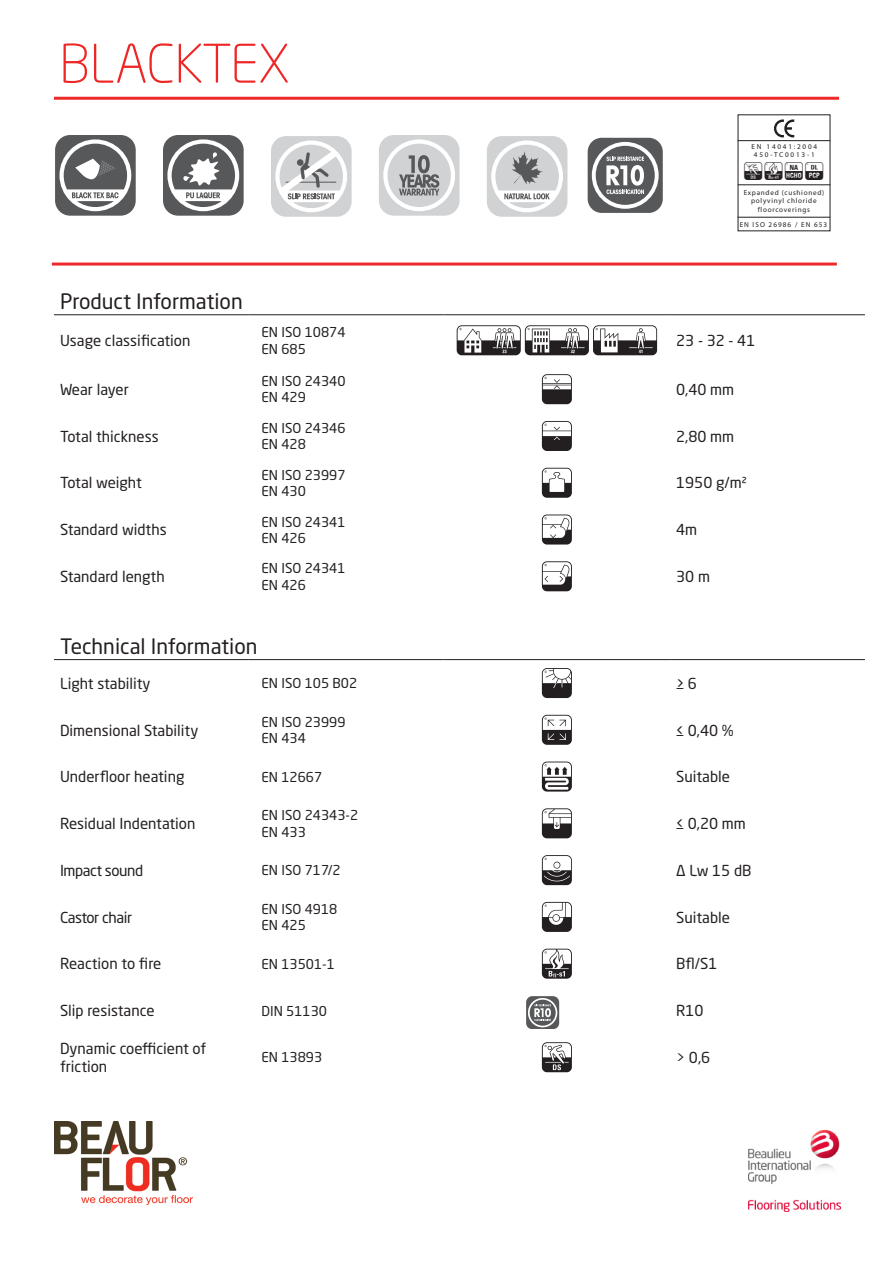
<style>
.page{position:relative;width:893px;height:1263px;background:#fff}
.page>*{position:absolute;margin:0;border:0;box-sizing:border-box;transform-origin:0 0}
.t1{font:300 52.5px "Neo Sans Pro";color:#ee2726}
.t2{font:21px "Neo Sans Pro";color:#231f20}
.t3{font:15px/18px "Neo Sans Pro";color:#231f20}
.t4{font:15px "Neo Sans Pro";letter-spacing:-.03em;color:#231f20}
.t5{font:13.5px "Neo Sans Pro";color:#231f20}
.t6{font:7.2px/8.6px "Myriad Pro";letter-spacing:.1em;color:#231f20;text-align:center}
.t7{font:7.2px/8.6px "Myriad Pro";letter-spacing:.25em;color:#231f20;text-align:center}
.t8{font:7.2px "Myriad Pro";letter-spacing:.15em;color:#231f20}
</style>
<div class="page">
<hr style="left:54px;top:97px;width:785px;height:3px;background:#ee2929">
<img style="left:54px;top:1121px;width:138px;height:84px">
<img style="left:749px;top:1130px;width:91px;height:81px">
<div style="left:271px;top:136px;width:81px;height:81px;background:#d1d2d4;border-radius:15px"></div>
<svg style="left:273px;top:140px;width:74px;height:72px"></svg>
<div style="left:55px;top:135px;width:81px;height:81px;background:#57585a;border-radius:15px"></div>
<svg style="left:59px;top:139px;width:72px;height:72px"></svg>
<div style="left:379px;top:135px;width:80px;height:81px;background:#d1d2d4;border-radius:15px"></div>
<svg style="left:383px;top:139px;width:72px;height:72px"></svg>
<hr style="left:52px;top:263px;width:785px;height:3px;background:#ee2929">
<hr style="left:54px;top:659px;width:195px;height:1px;background:#231f20">
<hr style="left:249px;top:659px;width:195px;height:1px;background:#231f20">
<hr style="left:444px;top:659px;width:226px;height:1px;background:#231f20">
<hr style="left:670px;top:659px;width:195px;height:1px;background:#231f20">
<hr style="left:54px;top:314px;width:195px;height:1px;background:#231f20">
<hr style="left:249px;top:314px;width:195px;height:1px;background:#231f20">
<hr style="left:444px;top:314px;width:226px;height:1px;background:#231f20">
<hr style="left:670px;top:314px;width:195px;height:1px;background:#231f20">
<svg style="left:526px;top:996px;width:33px;height:32px"></svg>
<hr style="left:738px;top:217px;width:92px;height:1px;background:#231f20">
<hr style="left:738px;top:185px;width:92px;height:1px;background:#231f20">
<svg style="left:774px;top:119px;width:20px;height:18px"></svg>
<hr style="left:738px;top:140px;width:92px;height:1px;background:#231f20">
<div style="left:163px;top:135px;width:81px;height:81px;background:#57585a;border-radius:15px"></div>
<svg style="left:167px;top:139px;width:72px;height:72px"></svg>
<div style="left:487px;top:136px;width:80px;height:81px;background:#d1d2d4;border-radius:15px"></div>
<svg style="left:491px;top:140px;width:72px;height:72px"></svg>
<div style="left:588px;top:138px;width:75px;height:75px;background:#57585a;border-radius:14px"></div>
<svg style="left:592px;top:142px;width:67px;height:67px"></svg>
<p class="t1" style="left:59px;top:32px;width:232px">BLACKTEX</p>
<p class="t2" style="left:60px;top:288px;width:184px">Product Information</p>
<p class="t3" style="left:60px;top:331px;width:132px">Usage classification</p>
<p class="t3" style="left:60px;top:380px;width:70px">Wear layer</p>
<p class="t3" style="left:60px;top:427px;width:100px">Total thickness</p>
<p class="t5" style="left:261px;top:324px;width:86px">EN ISO 10874</p>
<p class="t5" style="left:261px;top:340px;width:46px">EN 685</p>
<p class="t5" style="left:261px;top:373px;width:86px">EN ISO 24340</p>
<p class="t5" style="left:261px;top:389px;width:46px">EN 429</p>
<p class="t5" style="left:261px;top:420px;width:86px">EN ISO 24346</p>
<p class="t5" style="left:261px;top:436px;width:46px">EN 428</p>
<p class="t7" style="left:751px;top:142px;width:67px">EN 14041:2004<br>450-TC0013-1</p>
<p class="t6" style="left:744px;top:188px;width:82px">Expanded (cushioned) polyvinyl chloride floorcoverings</p>
<p class="t8" style="left:740px;top:220px;width:89px">EN ISO 26986 / EN 653</p>
<p class="t3" style="left:676px;top:331px;width:81px">23 - 32 - 41</p>
<p class="t3" style="left:676px;top:380px;width:60px">0,40 mm</p>
<p class="t3" style="left:676px;top:427px;width:60px">2,80 mm</p>
<p class="t3" style="left:60px;top:474px;width:83px">Total weight</p>
<p class="t3" style="left:60px;top:520px;width:108px">Standard widths</p>
<p class="t3" style="left:60px;top:567px;width:106px">Standard length</p>
<p class="t5" style="left:261px;top:467px;width:86px">EN ISO 23997</p>
<p class="t5" style="left:261px;top:483px;width:46px">EN 430</p>
<p class="t3" style="left:676px;top:474px;width:72px">1950 g/m²</p>
<p class="t5" style="left:261px;top:513px;width:86px">EN ISO 24341</p>
<p class="t5" style="left:261px;top:529px;width:46px">EN 426</p>
<p class="t5" style="left:261px;top:560px;width:86px">EN ISO 24341</p>
<p class="t5" style="left:261px;top:576px;width:46px">EN 426</p>
<p class="t3" style="left:676px;top:520px;width:23px">4m</p>
<p class="t3" style="left:676px;top:567px;width:35px">30 m</p>
<p class="t2" style="left:60px;top:633px;width:199px">Technical Information</p>
<p class="t3" style="left:60px;top:674px;width:92px">Light stability</p>
<p class="t5" style="left:261px;top:675px;width:97px">EN ISO 105 B02</p>
<p class="t3" style="left:676px;top:674px;width:22px">≥ 6</p>
<p class="t3" style="left:60px;top:721px;width:140px">Dimensional Stability</p>
<p class="t5" style="left:261px;top:714px;width:86px">EN ISO 23999</p>
<p class="t5" style="left:261px;top:730px;width:46px">EN 434</p>
<p class="t3" style="left:676px;top:721px;width:59px">≤ 0,40 %</p>
<p class="t3" style="left:60px;top:767px;width:126px">Underfloor heating</p>
<p class="t5" style="left:261px;top:768px;width:62px">EN 12667</p>
<p class="t3" style="left:676px;top:767px;width:55px">Suitable</p>
<p class="t3" style="left:60px;top:814px;width:137px">Residual Indentation</p>
<p class="t5" style="left:261px;top:807px;width:98px">EN ISO 24343-2</p>
<p class="t5" style="left:261px;top:823px;width:46px">EN 433</p>
<p class="t3" style="left:676px;top:814px;width:71px">≤ 0,20 mm</p>
<p class="t4" style="left:60px;top:861px;width:85px">Impact sound</p>
<p class="t5" style="left:261px;top:862px;width:81px">EN ISO 717/2</p>
<p class="t3" style="left:676px;top:861px;width:77px">∆ Lw 15 dB</p>
<p class="t4" style="left:60px;top:908px;width:74px">Castor chair</p>
<p class="t5" style="left:261px;top:901px;width:77px">EN ISO 4918</p>
<p class="t5" style="left:261px;top:917px;width:46px">EN 425</p>
<p class="t3" style="left:676px;top:908px;width:55px">Suitable</p>
<p class="t3" style="left:60px;top:955px;width:103px">Reaction to fire</p>
<p class="t5" style="left:261px;top:955px;width:75px">EN 13501-1</p>
<p class="t3" style="left:676px;top:955px;width:43px">Bfl/S1</p>
<p class="t3" style="left:60px;top:1001px;width:96px">Slip resistance</p>
<p class="t5" style="left:261px;top:1002px;width:67px">DIN 51130</p>
<p class="t3" style="left:676px;top:1001px;width:29px">R10</p>
<p class="t3" style="left:60px;top:1039px;width:148px">Dynamic coefficient of friction</p>
<p class="t5" style="left:261px;top:1049px;width:62px">EN 13893</p>
<p class="t3" style="left:676px;top:1048px;width:36px">&gt; 0,6</p>
</div>
